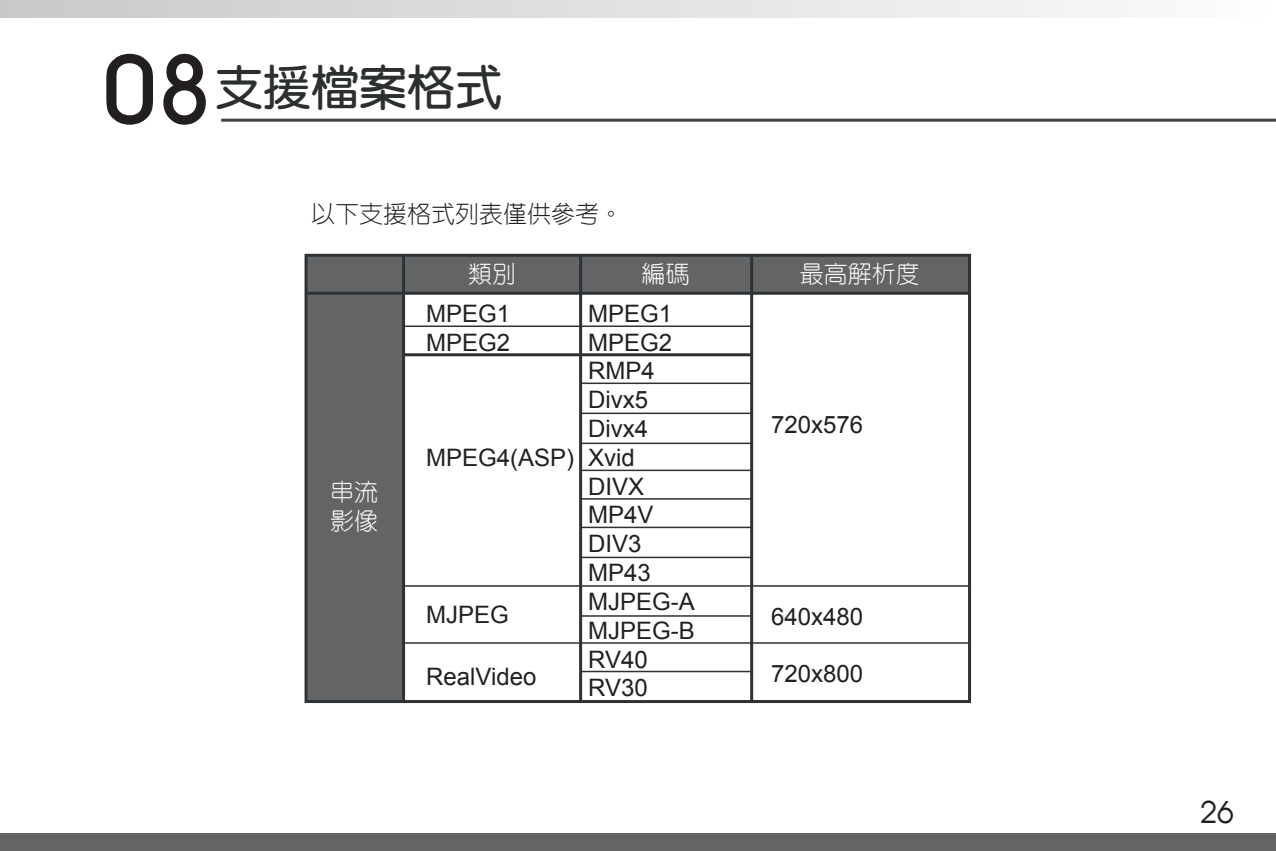
<style>
.page{position:relative;width:1276px;height:851px;background:#fff}
.page>*{position:absolute;margin:0;border:0;box-sizing:border-box;transform-origin:0 0}
.t1{font:700 48px "Yen Round";color:#2b2f30}
.t2{font:30px "Avian";color:#231f20}
.t3{font:24px/28.8px "Arial";color:#231f20}
.t4{font:300 24px/28.8px "Yen Round";color:#fff}
.t5{font:300 24px "Yen Round";color:#231f20}
.s1{font-family:"Avant Garde IT Cby BT";font-weight:500;font-size:96px;color:#231f20}
</style>
<div class="page">
<div style="left:0;top:833px;width:1276px;height:17px;background:#636466"></div>
<div style="left:306px;top:256px;width:664px;height:37px;background:#636466"></div>
<div style="left:306px;top:256px;width:98px;height:445px;background:#636466"></div>
<hr style="left:402px;top:585px;width:567px;height:1px;background:#2f3234">
<hr style="left:580px;top:615px;width:172px;height:1px;background:#2f3234">
<hr style="left:580px;top:670px;width:172px;height:2px;background:#2f3234">
<hr style="left:580px;top:556px;width:172px;height:2px;background:#2f3234">
<hr style="left:580px;top:526px;width:172px;height:2px;background:#2f3234">
<hr style="left:580px;top:498px;width:172px;height:1px;background:#2f3234">
<hr style="left:580px;top:469px;width:172px;height:2px;background:#2f3234">
<hr style="left:580px;top:442px;width:172px;height:2px;background:#2f3234">
<hr style="left:580px;top:412px;width:172px;height:2px;background:#2f3234">
<hr style="left:580px;top:382px;width:172px;height:2px;background:#2f3234">
<hr style="left:402px;top:325px;width:350px;height:2px;background:#2f3234">
<hr style="left:402px;top:353px;width:349px;height:3px;background:#2f3234">
<hr style="left:402px;top:642px;width:567px;height:1px;background:#2f3234">
<hr style="left:306px;top:292px;width:663px;height:3px;background:#2f3234">
<div style="left:304px;top:254px;width:667px;height:449px;border:3px solid #2f3234"></div>
<hr style="left:402px;top:255px;width:3px;height:446px;background:#2f3234">
<hr style="left:579px;top:255px;width:3px;height:446px;background:#2f3234">
<hr style="left:750px;top:255px;width:3px;height:446px;background:#2f3234">
<div style="left:0;top:0;width:1276px;height:17px;background:linear-gradient(to right,#c7c8ca,#fcfcfd)"></div>
<hr style="left:221px;top:119px;width:1055px;height:3px;background:#414446">
<h1 class="t1" style="left:102px;top:64px;width:402px"><span class="s1">08</span>支援檔案格式</h1>
<p class="t5" style="left:311px;top:202px;width:314px">以下支援格式列表僅供參考。</p>
<p class="t4" style="left:330px;top:477px;width:49px">串流影像</p>
<p class="t4" style="left:468px;top:259px;width:49px">類別</p>
<p class="t4" style="left:641px;top:259px;width:49px">編碼</p>
<p class="t4" style="left:799px;top:259px;width:121px">最高解析度</p>
<p class="t3" style="left:426px;top:299px;width:86px">MPEG1<br>MPEG2</p>
<p class="t3" style="left:588px;top:299px;width:108px">MPEG1<br>MPEG2<br>RMP4<br>Divx5<br>Divx4<br>Xvid<br>DIVX<br>MP4V<br>DIV3<br>MP43<br>MJPEG-A<br>MJPEG-B<br>RV40<br>RV30</p>
<p class="t3" style="left:771px;top:410px;width:94px">720x576</p>
<p class="t3" style="left:426px;top:443px;width:150px">MPEG4(ASP)</p>
<p class="t3" style="left:426px;top:600px;width:84px">MJPEG</p>
<p class="t3" style="left:771px;top:602px;width:94px">640x480</p>
<p class="t3" style="left:771px;top:659px;width:94px">720x800</p>
<p class="t3" style="left:426px;top:662px;width:112px">RealVideo</p>
<p class="t2" style="left:1200px;top:793px;width:35px">26</p>
</div>
